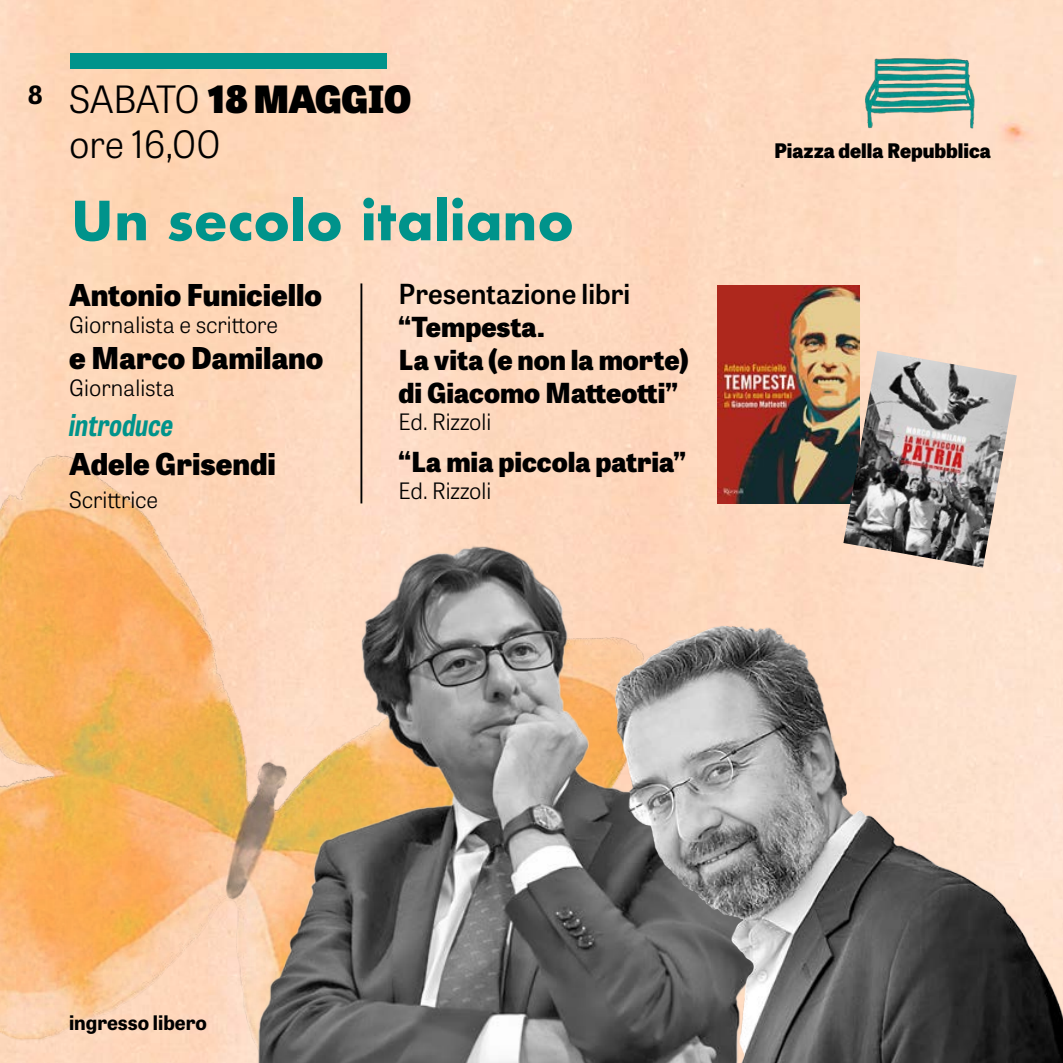
<style>
.page{position:relative;width:1063px;height:1063px;background:#fff}
.page>*{position:absolute;margin:0;border:0;box-sizing:border-box;transform-origin:0 0}
.t1{font:700 52.5px "Futura";color:#00938b}
.t2{font:300 37.5px/45px "Tablet Gothic";color:#000}
.t3{font:800 30px "Tablet Gothic";color:#000}
.t4{font:italic 700 30px "Tablet Gothic Condensed";color:#00938b}
.t5{font:800 27.5px/33px "Tablet Gothic";color:#000}
.t6{font:600 27.5px "Tablet Gothic";color:#000}
.t7{font:700 25px "Tablet Gothic";color:#000}
.t8{font:300 22.5px "Tablet Gothic";color:#000}
.t9{font:800 20px "Tablet Gothic";color:#000}
.t10{font:700 20px "Tablet Gothic";color:#000}
.s1{font-weight:800}
</style>
<div class="page">
<img style="left:0;top:0;width:1063px;height:613px">
<img style="left:841px;top:33px;width:155px;height:105px">
<img style="left:0;top:453px;width:653px;height:610px">
<div style="left:71px;top:53px;width:316px;height:15px;background:#00938b"></div>
<img style="left:718px;top:286px;width:141px;height:217px">
<img style="left:843px;top:351px;width:174px;height:217px">
<img style="left:192px;top:537px;width:596px;height:526px">
<hr style="left:360px;top:283px;width:2px;height:220px;background:#000">
<img style="left:594px;top:613px;width:469px;height:450px">
<p class="t7" style="left:28px;top:77px;width:17px">8</p>
<h2 class="t2" style="left:69px;top:76px;width:344px">SABATO <span class="s1">18 MAGGIO </span>ore 16,00</h2>
<h1 class="t1" style="left:71px;top:183px;width:505px">Un secolo italiano</h1>
<p class="t3" style="left:69px;top:273px;width:255px">Antonio Funiciello</p>
<p class="t8" style="left:69px;top:310px;width:210px">Giornalista e scrittore</p>
<p class="t3" style="left:69px;top:336px;width:256px">e Marco Damilano</p>
<p class="t8" style="left:69px;top:373px;width:107px">Giornalista</p>
<p class="t4" style="left:69px;top:402px;width:106px">introduce</p>
<p class="t3" style="left:69px;top:442px;width:208px">Adele Grisendi</p>
<p class="t8" style="left:69px;top:485px;width:91px">Scrittrice</p>
<p class="t6" style="left:399px;top:275px;width:233px">Presentazione libri</p>
<p class="t5" style="left:399px;top:309px;width:291px">“Tempesta.<br>La vita (e non la morte) di Giacomo Matteotti”</p>
<p class="t8" style="left:399px;top:407px;width:94px">Ed. Rizzoli</p>
<p class="t5" style="left:399px;top:444px;width:289px">“La mia piccola patria”</p>
<p class="t8" style="left:399px;top:476px;width:94px">Ed. Rizzoli</p>
<p class="t9" style="left:774px;top:136px;width:218px">Piazza della Repubblica</p>
<p class="t10" style="left:69px;top:1008px;width:139px">ingresso libero</p>
</div>
